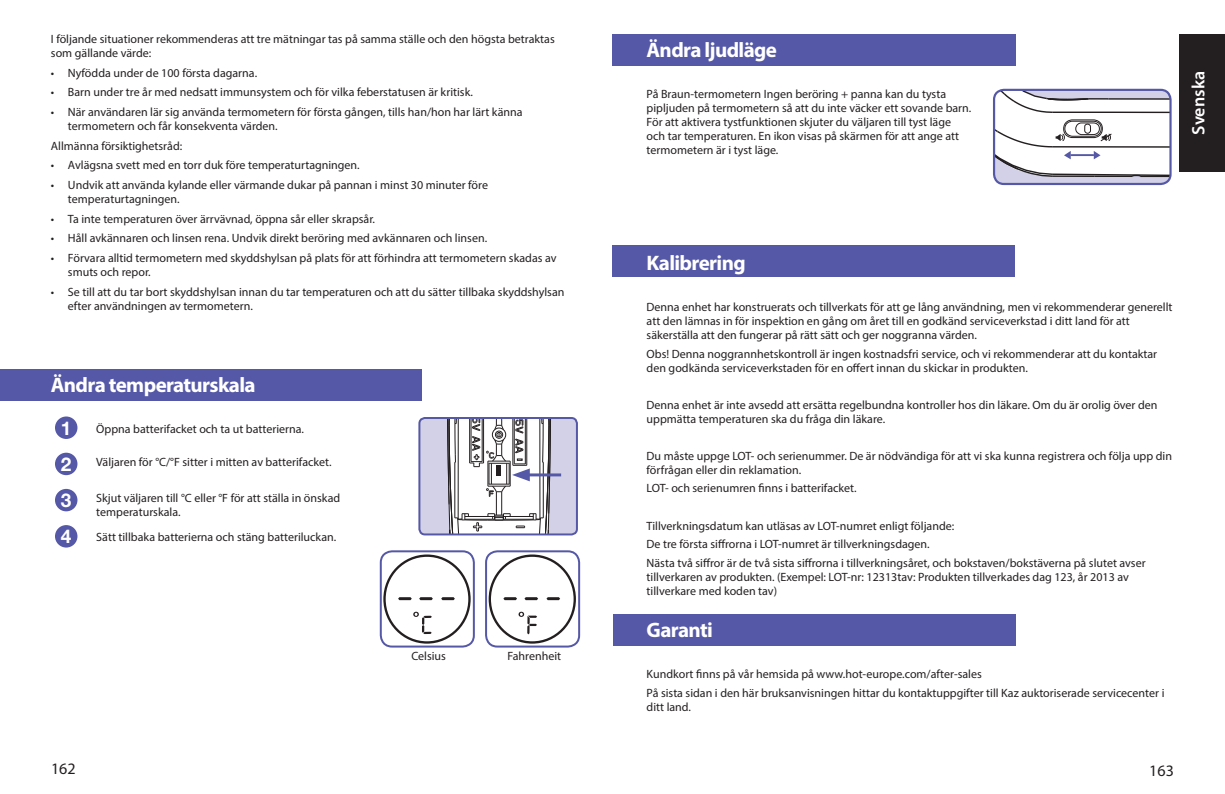
<style>
.page{position:relative;width:1225px;height:794px;background:#fff}
.page>*{position:absolute;margin:0;border:0;box-sizing:border-box;transform-origin:0 0}
.t1{font:700 21px "Myriad Pro";letter-spacing:-.03em;color:#fff}
.t2{font:700 19px/36.2px "Helvetica Neue LT";color:#fff}
.t3{font:600 18px "Myriad Pro";color:#fff}
.t4{font:16px "Myriad Pro";color:#231f20}
.t5{font:12px/14px "Myriad Pro";color:#231f20}
</style>
<div class="page">
<div style="left:1179px;top:34px;width:46px;height:137px;background:#231f20"></div>
<div style="left:613px;top:614px;width:403px;height:32px;background:#5558a6"></div>
<div style="left:0;top:369px;width:421px;height:32px;background:#5558a6"></div>
<div style="left:488px;top:554px;width:88px;height:89px;border:2px solid #231f20;border-radius:50%"></div>
<svg style="left:518px;top:612px;width:19px;height:22px"></svg>
<svg style="left:503px;top:597px;width:14px;height:3px"></svg>
<svg style="left:524px;top:597px;width:14px;height:3px"></svg>
<svg style="left:546px;top:597px;width:14px;height:3px"></svg>
<div style="left:485px;top:550px;width:95px;height:97px;border:2px solid #5558a6;border-radius:11px"></div>
<div style="left:383px;top:554px;width:87px;height:89px;border:2px solid #231f20;border-radius:50%"></div>
<svg style="left:413px;top:612px;width:19px;height:22px"></svg>
<svg style="left:398px;top:597px;width:14px;height:3px"></svg>
<svg style="left:419px;top:597px;width:14px;height:3px"></svg>
<svg style="left:441px;top:597px;width:14px;height:3px"></svg>
<div style="left:380px;top:550px;width:95px;height:97px;border:2px solid #5558a6;border-radius:11px"></div>
<div style="left:55px;top:416px;width:22px;height:23px;background:#5558a6;border-radius:50%"></div>
<div style="left:55px;top:453px;width:22px;height:22px;background:#5558a6;border-radius:50%"></div>
<div style="left:55px;top:525px;width:22px;height:22px;background:#5558a6;border-radius:50%"></div>
<div style="left:55px;top:489px;width:22px;height:22px;background:#5558a6;border-radius:50%"></div>
<div style="left:612px;top:34px;width:404px;height:32px;background:#5558a6"></div>
<div style="left:612px;top:245px;width:403px;height:32px;background:#5558a6"></div>
<div style="left:994px;top:90px;width:176px;height:94px;background:#d2d1e8;border-radius:10px"></div>
<svg style="left:993px;top:90px;width:177px;height:88px;background:#e2e2e5"></svg>
<div style="left:993px;top:89px;width:178px;height:96px;border:2px solid #5558a6;border-radius:10px"></div>
<div style="left:419px;top:418px;width:158px;height:116px;background:#d2d1e8;border-radius:6px"></div>
<div style="left:418px;top:417px;width:160px;height:118px;border:2px solid #5558a6;border-radius:6px"></div>
<hr style="left:524px;top:473px;width:37px;height:3px;background:#5558a6">
<svg style="left:447px;top:418px;width:105px;height:117px;background:#cbcace"></svg>
<p class="t5" style="left:51px;top:33px;width:505px">I följande situationer rekommenderas att tre mätningar tas på samma ställe och den högsta betraktas som gällande värde:</p>
<p class="t5" style="left:51px;top:67px;width:208px">• Nyfödda under de 100 första dagarna.</p>
<p class="t5" style="left:51px;top:86px;width:423px">• Barn under tre år med nedsatt immunsystem och för vilka feberstatusen är kritisk.</p>
<p class="t5" style="left:68px;top:106px;width:456px;text-indent:-17px">• När användaren lär sig använda termometern för första gången, tills han/hon har lärt känna termometern och får konsekventa värden.</p>
<p class="t5" style="left:51px;top:140px;width:133px">Allmänna försiktighetsråd:</p>
<p class="t5" style="left:51px;top:159px;width:310px">• Avlägsna svett med en torr duk före temperaturtagningen.</p>
<p class="t5" style="left:68px;top:179px;width:421px;text-indent:-17px">• Undvik att använda kylande eller värmande dukar på pannan i minst 30 minuter före temperaturtagningen.</p>
<p class="t5" style="left:51px;top:213px;width:326px">• Ta inte temperaturen över ärrvävnad, öppna sår eller skrapsår.</p>
<p class="t5" style="left:51px;top:232px;width:438px">• Håll avkännaren och linsen rena. Undvik direkt beröring med avkännaren och linsen.</p>
<p class="t5" style="left:68px;top:252px;width:490px;text-indent:-17px">• Förvara alltid termometern med skyddshylsan på plats för att förhindra att termometern skadas av smuts och repor.</p>
<p class="t5" style="left:68px;top:286px;width:498px;text-indent:-17px">• Se till att du tar bort skyddshylsan innan du tar temperaturen och att du sätter tillbaka skyddshylsan efter användningen av termometern.</p>
<h1 class="t1" style="left:51px;top:377px;width:206px">Ändra temperaturskala</h1>
<p class="t5" style="left:96px;top:423px;width:209px">Öppna batterifacket och ta ut batterierna.</p>
<p class="t5" style="left:96px;top:456px;width:237px">Väljaren för °C/°F sitter i mitten av batterifacket.</p>
<p class="t5" style="left:96px;top:492px;width:245px">Skjut väljaren till °C eller °F för att ställa in önskad temperaturskala.</p>
<p class="t5" style="left:96px;top:531px;width:242px">Sätt tillbaka batterierna och stäng batteriluckan.</p>
<h2 class="t2" style="left:61px;top:412px;width:12px">1<br>2</h2>
<h2 class="t2" style="left:61px;top:484px;width:12px">3</h2>
<h2 class="t2" style="left:61px;top:520px;width:12px">4</h2>
<p class="t5" style="left:411px;top:650px;width:36px">Celsius</p>
<p class="t5" style="left:507px;top:650px;width:55px">Fahrenheit</p>
<h1 class="t1" style="left:646px;top:42px;width:132px">Ändra ljudläge</h1>
<p class="t5" style="left:646px;top:88px;width:326px">På Braun-termometern Ingen beröring + panna kan du tysta pipljuden på termometern så att du inte väcker ett sovande barn.<br>För att aktivera tystfunktionen skjuter du väljaren till tyst läge och tar temperaturen. En ikon visas på skärmen för att ange att termometern är i tyst läge.</p>
<h3 class="t3" style="left:1191px;top:135px;width:65px;rotate:-90deg">Svenska</h3>
<h1 class="t1" style="left:646px;top:255px;width:100px">Kalibrering</h1>
<p class="t5" style="left:646px;top:301px;width:527px">Denna enhet har konstruerats och tillverkats för att ge lång användning, men vi rekommenderar generellt att den lämnas in för inspektion en gång om året till en godkänd serviceverkstad i ditt land för att säkerställa att den fungerar på rätt sätt och ger noggranna värden.</p>
<p class="t5" style="left:646px;top:348px;width:512px">Obs! Denna noggrannhetskontroll är ingen kostnadsfri service, och vi rekommenderar att du kontaktar den godkända serviceverkstaden för en offert innan du skickar in produkten.</p>
<p class="t5" style="left:646px;top:399px;width:512px">Denna enhet är inte avsedd att ersätta regelbundna kontroller hos din läkare. Om du är orolig över den uppmätta temperaturen ska du fråga din läkare.</p>
<p class="t5" style="left:646px;top:450px;width:527px">Du måste uppge LOT- och serienummer. De är nödvändiga för att vi ska kunna registrera och följa upp din förfrågan eller din reklamation.</p>
<p class="t5" style="left:646px;top:482px;width:211px">LOT- och serienumren finns i batterifacket.</p>
<p class="t5" style="left:646px;top:517px;width:500px;line-height:18.6px">Tillverkningsdatum kan utläsas av LOT-numret enligt följande:<br>De tre första siffrorna i LOT-numret är tillverkningsdagen.<br>Nästa två siffror är de två sista siffrorna i tillverkningsåret, och bokstaven/bokstäverna på slutet avser</p>
<p class="t5" style="left:646px;top:570px;width:484px">tillverkaren av produkten. (Exempel: LOT-nr: 12313tav: Produkten tillverkades dag 123, år 2013 av tillverkare med koden tav)</p>
<h1 class="t1" style="left:646px;top:622px;width:68px">Garanti</h1>
<p class="t5" style="left:646px;top:666px;width:519px;line-height:18.6px">Kundkort finns på vår hemsida på www.hot-europe.com/after-sales<br>På sista sidan i den här bruksanvisningen hittar du kontaktuppgifter till Kaz auktoriserade servicecenter i</p>
<p class="t5" style="left:646px;top:701px;width:46px">ditt land.</p>
<h3 class="t4" style="left:51px;top:763px;width:26px">162</h3>
<h3 class="t4" style="left:1149px;top:764px;width:26px">163</h3>
</div>
